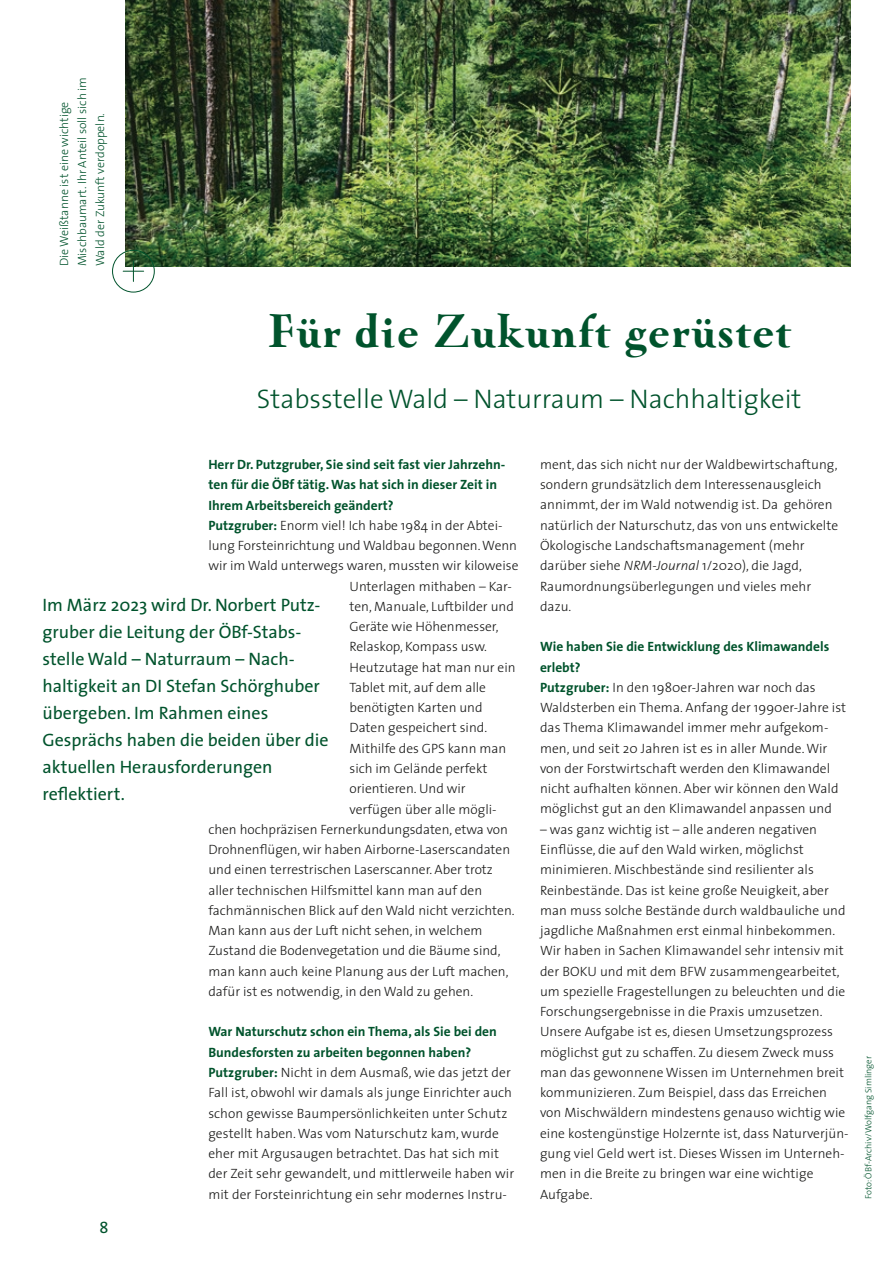
<style>
.page{position:relative;width:893px;height:1263px;background:#fff}
.page>*{position:absolute;margin:0;border:0;box-sizing:border-box;transform-origin:0 0}
.t1{font:900 45px "Oneleigh OTW03";letter-spacing:.025em;color:#00532c}
.t2{font:27px "The Sans CV Light";color:#00532c}
.t3{font:18px/27px "The Sans CV";color:#00532c}
.t4{font:16.5px "The Sans CV Caps";color:#00532c}
.t5{font:13.5px/20.2px "The Sans CV Light";letter-spacing:.005em;color:#181817}
.t6{font:13.5px/20.2px "The Sans CV Bold";color:#00532c}
.t7{font:12px/18px "The Sans CV Light";color:#00532c}
.t8{font:9px "The Sans CV Light";color:#00532c}
.s1{font-family:"The Sans CV Bold";color:#00532c}
.s2{font-style:italic}
</style>
<div class="page">
<img style="left:126px;top:0;width:724px;height:266px">
<div style="left:112px;top:250px;width:43px;height:42px;border:1px solid #00532c;border-radius:50%"></div>
<svg style="left:123px;top:261px;width:21px;height:20px"></svg>
<p class="t7" style="left:55px;top:266px;width:191px;rotate:-90deg">Die Weißtanne ist eine wichtige<br>Mischbaumart. Ihr Anteil soll sich im<br>Wald der Zukunft verdoppeln.</p>
<h1 class="t1" style="left:267px;top:303px;width:525px">Für die Zukunft gerüstet</h1>
<h2 class="t2" style="left:257px;top:377px;width:546px">Stabsstelle Wald – Naturraum – Nachhaltigkeit</h2>
<p class="t6" style="left:208px;top:454px;width:299px">Herr Dr. Putzgruber, Sie sind seit fast vier Jahrzehn&shy;ten für die ÖBf tätig. Was hat sich in dieser Zeit in<br>Ihrem Arbeitsbereich geändert?</p>
<p class="t5" style="left:208px;top:515px;width:296px"><span class="s1">Putzgruber:</span> Enorm viel! Ich habe 1984 in der Abtei-</p>
<p class="t5" style="left:208px;top:535px;width:310px">lung Forsteinrichtung und Waldbau begonnen. Wenn</p>
<p class="t5" style="left:208px;top:555px;width:312px">wir im Wald unterwegs waren, mussten wir kiloweise</p>
<p class="t5" style="left:350px;top:575px;width:164px">Unterlagen mithaben – Kar-</p>
<p class="t5" style="left:350px;top:596px;width:166px">ten, Manuale, Luftbilder und</p>
<p class="t5" style="left:350px;top:616px;width:151px">Geräte wie Höhenmesser,</p>
<p class="t5" style="left:350px;top:636px;width:139px">Relaskop, Kompass usw.</p>
<p class="t5" style="left:350px;top:656px;width:168px">Heutzutage hat man nur ein</p>
<p class="t5" style="left:350px;top:677px;width:138px">Tablet mit, auf dem alle</p>
<p class="t5" style="left:350px;top:697px;width:135px">benötigten Karten und</p>
<p class="t5" style="left:350px;top:717px;width:139px">Daten gespeichert sind.</p>
<p class="t5" style="left:350px;top:737px;width:158px">Mithilfe des GPS kann man</p>
<p class="t5" style="left:350px;top:758px;width:139px">sich im Gelände perfekt</p>
<p class="t5" style="left:350px;top:778px;width:118px">orientieren. Und wir</p>
<p class="t5" style="left:350px;top:798px;width:149px">verfügen über alle mögli-</p>
<p class="t5" style="left:208px;top:819px;width:301px">chen hochpräzisen Fernerkundungsdaten, etwa von</p>
<p class="t5" style="left:208px;top:839px;width:303px">Drohnenflügen, wir haben Airborne-Laserscandaten</p>
<p class="t5" style="left:208px;top:859px;width:286px">und einen terrestrischen Laserscanner. Aber trotz</p>
<p class="t5" style="left:208px;top:879px;width:275px">aller technischen Hilfsmittel kann man auf den</p>
<p class="t5" style="left:208px;top:900px;width:308px">fachmännischen Blick auf den Wald nicht verzichten.</p>
<p class="t5" style="left:208px;top:920px;width:276px">Man kann aus der Luft nicht sehen, in welchem</p>
<p class="t5" style="left:208px;top:940px;width:294px">Zustand die Bodenvegetation und die Bäume sind,</p>
<p class="t5" style="left:208px;top:960px;width:302px">man kann auch keine Planung aus der Luft machen,</p>
<p class="t5" style="left:208px;top:981px;width:266px">dafür ist es notwendig, in den Wald zu gehen.</p>
<p class="t6" style="left:208px;top:1021px;width:290px">War Naturschutz schon ein Thema, als Sie bei den<br>Bundesforsten zu arbeiten begonnen haben?</p>
<p class="t5" style="left:208px;top:1062px;width:307px"><span class="s1">Putzgruber:</span> Nicht in dem Ausmaß, wie das jetzt der Fall ist, obwohl wir damals als junge Einrichter auch schon gewisse Baumpersönlichkeiten unter Schutz gestellt haben. Was vom Naturschutz kam, wurde eher mit Argusaugen betrachtet. Das hat sich mit der Zeit sehr gewandelt, und mittlerweile haben wir mit der Forsteinrichtung ein sehr modernes Instru-</p>
<p class="t3" style="left:43px;top:591px;width:288px">Im März 2023 wird Dr. Norbert Putz&shy;gruber die Leitung der ÖBf-Stabs&shy;stelle Wald – Naturraum – Nach&shy;haltigkeit an DI Stefan Schörghuber übergeben. Im Rahmen eines<br>Gesprächs haben die beiden über die aktuellen Herausforderungen reflektiert.</p>
<p class="t4" style="left:100px;top:1213px;width:11px">8</p>
<p class="t5" style="left:540px;top:454px;width:300px">ment, das sich nicht nur der Waldbewirtschaftung, sondern grundsätzlich dem Interessenausgleich annimmt, der im Wald notwendig ist. Da gehören natürlich der Naturschutz, das von uns entwickelte Ökologische Landschaftsmanagement (mehr darüber siehe <span class="s2">NRM-Journal</span> 1/2020), die Jagd, Raumordnungsüberlegungen und vieles mehr dazu.</p>
<p class="t6" style="left:540px;top:636px;width:291px">Wie haben Sie die Entwicklung des Klimawandels erlebt?</p>
<p class="t5" style="left:540px;top:677px;width:308px"><span class="s1">Putzgruber:</span> In den 1980er-Jahren war noch das Waldsterben ein Thema. Anfang der 1990er-Jahre ist das Thema Klimawandel immer mehr aufgekom&shy;men, und seit 20 Jahren ist es in aller Munde. Wir von der Forstwirtschaft werden den Klimawandel nicht aufhalten können. Aber wir können den Wald möglichst gut an den Klimawandel anpassen und</p>
<p class="t5" style="left:540px;top:818px;width:310px">– was ganz wichtig ist – alle anderen negativen Einflüsse, die auf den Wald wirken, möglichst minimieren. Mischbestände sind resilienter als Reinbestände. Das ist keine große Neuigkeit, aber man muss solche Bestände durch waldbauliche und jagdliche Maßnahmen erst einmal hinbekommen.<br>Wir haben in Sachen Klimawandel sehr intensiv mit der BOKU und mit dem BFW zusammengearbeitet, um spezielle Fragestellungen zu beleuchten und die Forschungsergebnisse in die Praxis umzusetzen.<br>Unsere Aufgabe ist es, diesen Umsetzungsprozess möglichst gut zu schaffen. Zu diesem Zweck muss man das gewonnene Wissen im Unternehmen breit kommunizieren. Zum Beispiel, dass das Erreichen von Mischwäldern mindestens genauso wichtig wie eine kostengünstige Holzernte ist, dass Naturverjün&shy;gung viel Geld wert ist. Dieses Wissen im Unterneh&shy;men in die Breite zu bringen war eine wichtige Aufgabe.</p>
<p class="t8" style="left:861px;top:1199px;width:145px;rotate:-90deg">Foto: ÖBf-Archiv/Wolfgang Simlinger</p>
</div>
